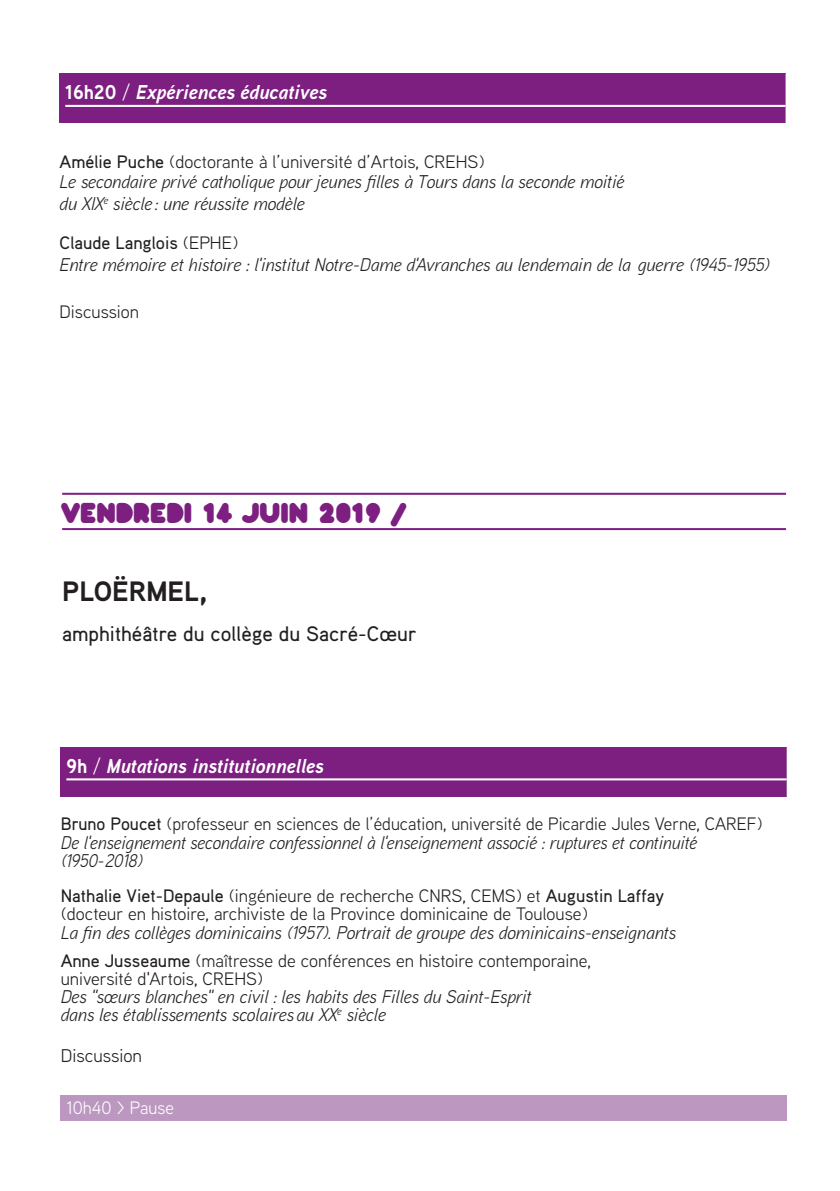
<style>
.page{position:relative;width:840px;height:1191px;background:#fff}
.page>*{position:absolute;margin:0;border:0;box-sizing:border-box;transform-origin:0 0}
.t1{font:28px "Pochoir Pleine";letter-spacing:-.02em;color:#7c1f80}
.t2{font:700 28px "Aaux Next";color:#231f20}
.t3{font:500 21px "Aaux";color:#231f20}
.t4{font:italic 700 20px "Aaux Next";color:#fff}
.t5{font:italic 18.4px/18.6px "Aaux Next";color:#231f20}
.t6{font:18.4px "Aaux Next";color:#231f20}
.t7{font:18px/18px "Aaux Next";color:#231f20}
.t8{font:500 18px "Aaux";color:#231f20}
.t9{font:18px "Aaux Next";color:#fff}
.s1{font-style:normal}
.s2{font-weight:400;font-style:normal}
.s3{font-family:"Aaux";font-weight:500}
.s4{font-family:"Aaux Next";font-weight:400}
</style>
<div class="page">
<div style="left:61px;top:1095px;width:725px;height:26px;background:#bc98c1"></div>
<div style="left:61px;top:747px;width:725px;height:49px;background:#7c1f80"></div>
<hr style="left:66px;top:778px;width:720px;height:2px;background:#fff">
<hr style="left:62px;top:528px;width:723px;height:2px;background:#7c1f80">
<hr style="left:62px;top:493px;width:723px;height:2px;background:#7c1f80">
<div style="left:60px;top:74px;width:725px;height:49px;background:#7c1f80"></div>
<hr style="left:65px;top:105px;width:720px;height:2px;background:#fff">
<p class="t4" style="left:65px;top:78px;width:263px"><span class="s1">16h20</span> <span class="s2">/</span> Expériences éducatives</p>
<p class="t7" style="left:60px;top:153px;width:426px"><span class="s3">Amélie Puche</span> (doctorante à l’université d’Artois, CREHS)</p>
<p class="t5" style="left:60px;top:169px;width:566px;line-height:22px">Le secondaire privé catholique pour jeunes filles à Tours dans la seconde moitié du XIX<sup>e</sup> siècle : une réussite modèle</p>
<p class="t8" style="left:60px;top:232px;width:180px">Claude Langlois <span class="s4">(EPHE)</span></p>
<p class="t5" style="left:60px;top:254px;width:710px">Entre mémoire et histoire : l'institut Notre-Dame d'Avranches au lendemain de la guerre (1945-1955)</p>
<p class="t7" style="left:60px;top:302px;width:81px">Discussion</p>
<p class="t1" style="left:61px;top:495px;width:347px">VENDREDI 14 JUIN 2019 /</p>
<p class="t2" style="left:62px;top:572px;width:146px">PLOËRMEL,</p>
<p class="t3" style="left:62px;top:621px;width:355px">amphithéâtre du collège du Sacré-Cœur</p>
<p class="t4" style="left:66px;top:751px;width:259px"><span class="s1">9h</span> <span class="s2">/</span> Mutations institutionnelles</p>
<p class="t7" style="left:61px;top:814px;width:702px"><span class="s3">Bruno Poucet</span> (professeur en sciences de l’éducation, université de Picardie Jules Verne, CAREF)</p>
<p class="t5" style="left:61px;top:832px;width:637px">De l'enseignement secondaire confessionnel à l'enseignement associé : ruptures et continuité (1950-2018)</p>
<p class="t7" style="left:61px;top:886px;width:604px"><span class="s3">Nathalie Viet-Depaule</span> (ingénieure de recherche CNRS, CEMS) et <span class="s3">Augustin Laffay </span>(docteur en histoire, archiviste de la Province dominicaine de Toulouse)</p>
<p class="t5" style="left:61px;top:923px;width:616px">La fin des collèges dominicains (1957). Portrait de groupe des dominicains-enseignants</p>
<p class="t7" style="left:61px;top:950px;width:531px"><span class="s3">Anne Jusseaume</span> (maîtresse de conférences en histoire contemporaine,</p>
<p class="t7" style="left:61px;top:968px;width:204px">université d'Artois, CREHS)</p>
<p class="t5" style="left:61px;top:986px;width:472px;line-height:18px">Des "sœurs blanches" en civil : les habits des Filles du Saint-Esprit dans les établissements scolaires au XX<sup>e</sup> siècle</p>
<p class="t6" style="left:61px;top:1043px;width:83px">Discussion</p>
<p class="t9" style="left:66px;top:1095px;width:109px">10h40 &gt; Pause</p>
</div>
